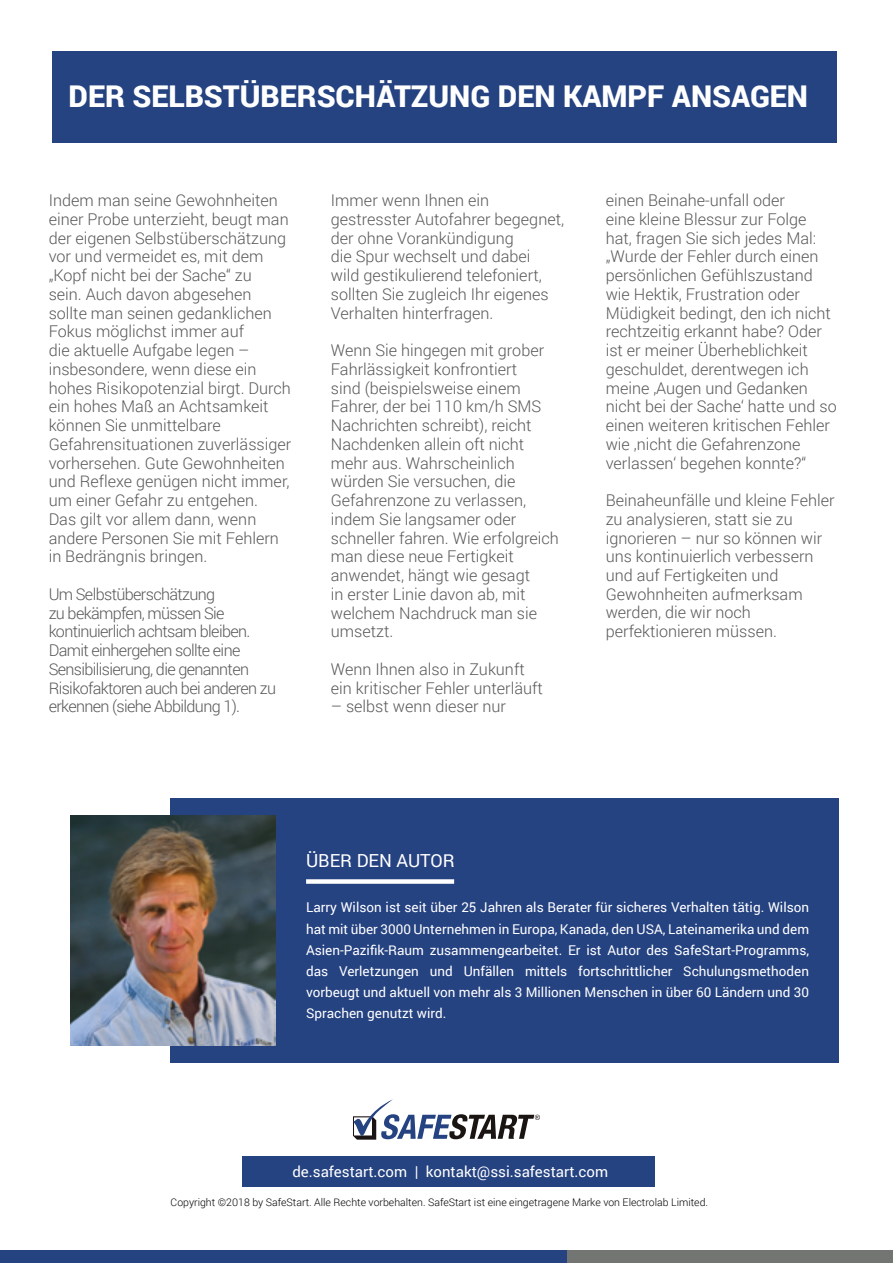
<style>
.page{position:relative;width:893px;height:1263px;background:#fff}
.page>*{position:absolute;margin:0;border:0;box-sizing:border-box;transform-origin:0 0}
.t1{font:900 30px "Roboto";color:#fff}
.t2{font:18px "Roboto";color:#fff}
.t3{font:300 16.2px/18.8px "Roboto";color:#575756}
.t4{font:300 16.2px/18.8px "Roboto";letter-spacing:-.04em;color:#575756}
.t5{font:15px "Roboto";color:#fff}
.t6{font:13.5px/21px "Roboto";color:#fff;text-align:justify}
.t7{font:300 10.5px "Roboto";color:#000}
</style>
<div class="page">
<div style="left:171px;top:798px;width:668px;height:265px;background:#254281"></div>
<img style="left:70px;top:815px;width:205px;height:230px">
<div style="left:52px;top:51px;width:785px;height:91px;background:#254281"></div>
<div style="left:242px;top:1155px;width:413px;height:31px;background:#254281"></div>
<div style="left:306px;top:879px;width:148px;height:5px;background:#fff"></div>
<svg style="left:353px;top:1099px;width:187px;height:41px"></svg>
<div style="left:0;top:1250px;width:567px;height:13px;background:#254281"></div>
<div style="left:567px;top:1250px;width:326px;height:13px;background:#737572"></div>
<h1 class="t1" style="left:69px;top:76px;width:741px">DER SELBSTÜBERSCHÄTZUNG DEN KAMPF ANSAGEN</h1>
<p class="t3" style="left:49px;top:191px;width:244px">Indem man seine Gewohnheiten einer Probe unterzieht, beugt man der eigenen Selbstüberschätzung vor und vermeidet es, mit dem „Kopf nicht bei der Sache“ zu<br>sein. Auch davon abgesehen sollte man seinen gedanklichen<br>Fokus möglichst immer auf<br>die aktuelle Aufgabe legen – insbesondere, wenn diese ein hohes Risikopotenzial birgt. Durch ein hohes Maß an Achtsamkeit können Sie unmittelbare<br>Gefahrensituationen zuverlässiger vorhersehen. Gute Gewohnheiten und Reflexe genügen nicht immer, um einer Gefahr zu entgehen.<br>Das gilt vor allem dann, wenn andere Personen Sie mit Fehlern in Bedrängnis bringen.</p>
<p class="t4" style="left:49px;top:584px;width:229px">Um Selbstüberschätzung<br>zu bekämpfen, müssen Sie kontinuierlich achtsam bleiben.<br>Damit einhergehen sollte eine<br>Sensibilisierung, die genannten<br>Risikofaktoren auch bei anderen zu erkennen (siehe Abbildung 1).</p>
<p class="t3" style="left:331px;top:191px;width:235px">Immer wenn Ihnen ein gestresster Autofahrer begegnet, der ohne Vorankündigung<br>die Spur wechselt und dabei<br>wild gestikulierend telefoniert, sollten Sie zugleich Ihr eigenes<br>Verhalten hinterfragen.</p>
<p class="t3" style="left:331px;top:340px;width:230px">Wenn Sie hingegen mit grober<br>Fahrlässigkeit konfrontiert<br>sind (beispielsweise einem<br>Fahrer, der bei 110 km/h SMS<br>Nachrichten schreibt), reicht<br>Nachdenken allein oft nicht mehr aus. Wahrscheinlich würden Sie versuchen, die<br>Gefahrenzone zu verlassen, indem Sie langsamer oder schneller fahren. Wie erfolgreich man diese neue Fertigkeit anwendet, hängt wie gesagt<br>in erster Linie davon ab, mit welchem Nachdruck man sie umsetzt.</p>
<p class="t3" style="left:331px;top:659px;width:214px">Wenn Ihnen also in Zukunft ein kritischer Fehler unterläuft</p>
<p class="t3" style="left:331px;top:697px;width:177px">– selbst wenn dieser nur</p>
<p class="t3" style="left:606px;top:190px;width:233px">einen Beinahe-unfall oder<br>eine kleine Blessur zur Folge hat, fragen Sie sich jedes Mal: „Wurde der Fehler durch einen persönlichen Gefühlszustand wie Hektik, Frustration oder<br>Müdigkeit bedingt, den ich nicht rechtzeitig erkannt habe? Oder ist er meiner Überheblichkeit geschuldet, derentwegen ich meine ‚Augen und Gedanken nicht bei der Sache‘ hatte und so einen weiteren kritischen Fehler wie ‚nicht die Gefahrenzone verlassen‘ begehen konnte?“</p>
<p class="t3" style="left:606px;top:490px;width:230px">Beinaheunfälle und kleine Fehler zu analysieren, statt sie zu ignorieren – nur so können wir uns kontinuierlich verbessern und auf Fertigkeiten und<br>Gewohnheiten aufmerksam werden, die wir noch perfektionieren müssen.</p>
<p class="t2" style="left:306px;top:848px;width:150px">ÜBER DEN AUTOR</p>
<p class="t6" style="left:306px;top:897px;width:505px">Larry Wilson ist seit über 25 Jahren als Berater für sicheres Verhalten tätig. Wilson hat mit über 3000 Unternehmen in Europa, Kanada, den USA, Lateinamerika und dem Asien-Pazifik-Raum zusammengearbeitet. Er ist Autor des SafeStart-Programms, das Verletzungen und Unfällen mittels fortschrittlicher Schulungsmethoden vorbeugt und aktuell von mehr als 3 Millionen Menschen in über 60 Ländern und 30<br>Sprachen genutzt wird.</p>
<p class="t5" style="left:292px;top:1161px;width:317px">de.safestart.com | kontakt@ssi.safestart.com</p>
<p class="t7" style="left:171px;top:1195px;width:539px">Copyright ©2018 by SafeStart. Alle Rechte vorbehalten. SafeStart ist eine eingetragene Marke von Electrolab Limited.</p>
</div>
